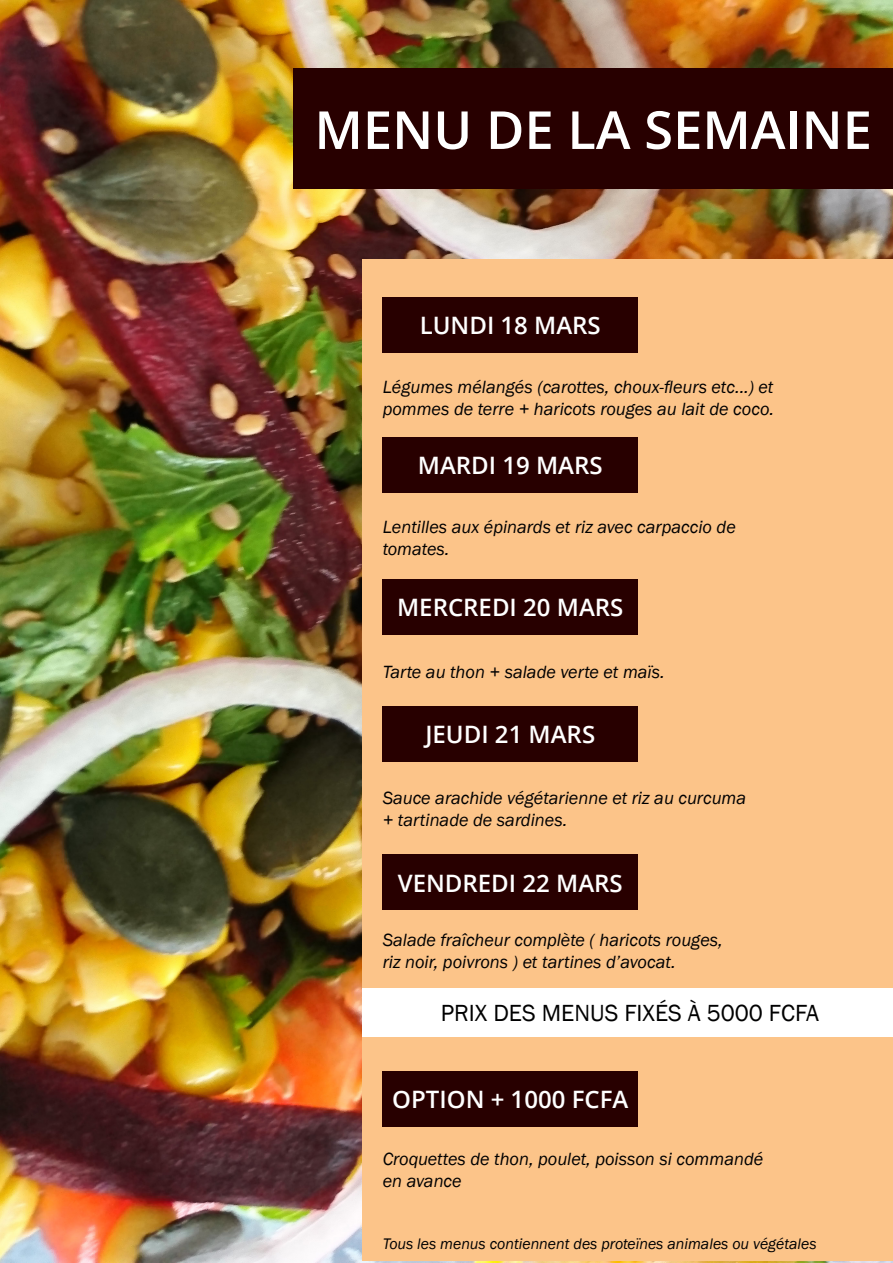
<style>
.page{position:relative;width:893px;height:1263px;background:#fff}
.page>*{position:absolute;margin:0;border:0;box-sizing:border-box;transform-origin:0 0}
.t1{font:600 52.5px "Open Sans";color:#fff}
.t2{font:600 24px "Open Sans";color:#fff}
.t3{font:24px "Franklin Gothic";color:#000001}
.t4{font:italic 18.15px/21.8px "Franklin Gothic";color:#000001}
.t5{font:italic 15.75px "Franklin Gothic";color:#000001}
</style>
<div class="page">
<img style="left:0;top:0;width:893px;height:1263px">
<div style="left:363px;top:259px;width:530px;height:1002px;background:#fcc489"></div>
<div style="left:293px;top:69px;width:600px;height:120px;background:#280000"></div>
<div style="left:383px;top:298px;width:255px;height:55px;background:#280000"></div>
<div style="left:383px;top:438px;width:255px;height:55px;background:#280000"></div>
<div style="left:383px;top:579px;width:255px;height:55px;background:#280000"></div>
<div style="left:383px;top:706px;width:255px;height:55px;background:#280000"></div>
<div style="left:383px;top:855px;width:255px;height:55px;background:#280000"></div>
<div style="left:383px;top:1071px;width:255px;height:56px;background:#280000"></div>
<div style="left:363px;top:988px;width:530px;height:49px;background:#fff"></div>
<p class="t1" style="left:314px;top:94px;width:559px">MENU DE LA SEMAINE</p>
<p class="t2" style="left:420px;top:309px;width:183px">LUNDI 18 MARS</p>
<p class="t4" style="left:383px;top:376px;width:393px">Légumes mélangés (carottes, choux-fleurs etc...) et pommes de terre + haricots rouges au lait de coco.</p>
<p class="t2" style="left:418px;top:449px;width:186px">MARDI 19 MARS</p>
<p class="t4" style="left:383px;top:516px;width:355px">Lentilles aux épinards et riz avec carpaccio de tomates.</p>
<p class="t2" style="left:397px;top:591px;width:228px">MERCREDI 20 MARS</p>
<p class="t4" style="left:383px;top:662px;width:283px">Tarte au thon + salade verte et maïs.</p>
<p class="t2" style="left:425px;top:717px;width:171px">JEUDI 21 MARS</p>
<p class="t4" style="left:383px;top:787px;width:365px">Sauce arachide végétarienne et riz au curcuma + tartinade de sardines.</p>
<p class="t2" style="left:398px;top:866px;width:226px">VENDREDI 22 MARS</p>
<p class="t4" style="left:383px;top:930px;width:342px">Salade fraîcheur complète ( haricots rouges, riz noir, poivrons ) et tartines d’avocat.</p>
<p class="t3" style="left:441px;top:998px;width:380px">PRIX DES MENUS FIXÉS À 5000 FCFA</p>
<p class="t2" style="left:392px;top:1083px;width:238px">OPTION + 1000 FCFA</p>
<p class="t4" style="left:383px;top:1148px;width:382px">Croquettes de thon, poulet, poisson si commandé en avance</p>
<p class="t5" style="left:383px;top:1234px;width:435px">Tous les menus contiennent des proteïnes animales ou végétales</p>
</div>
